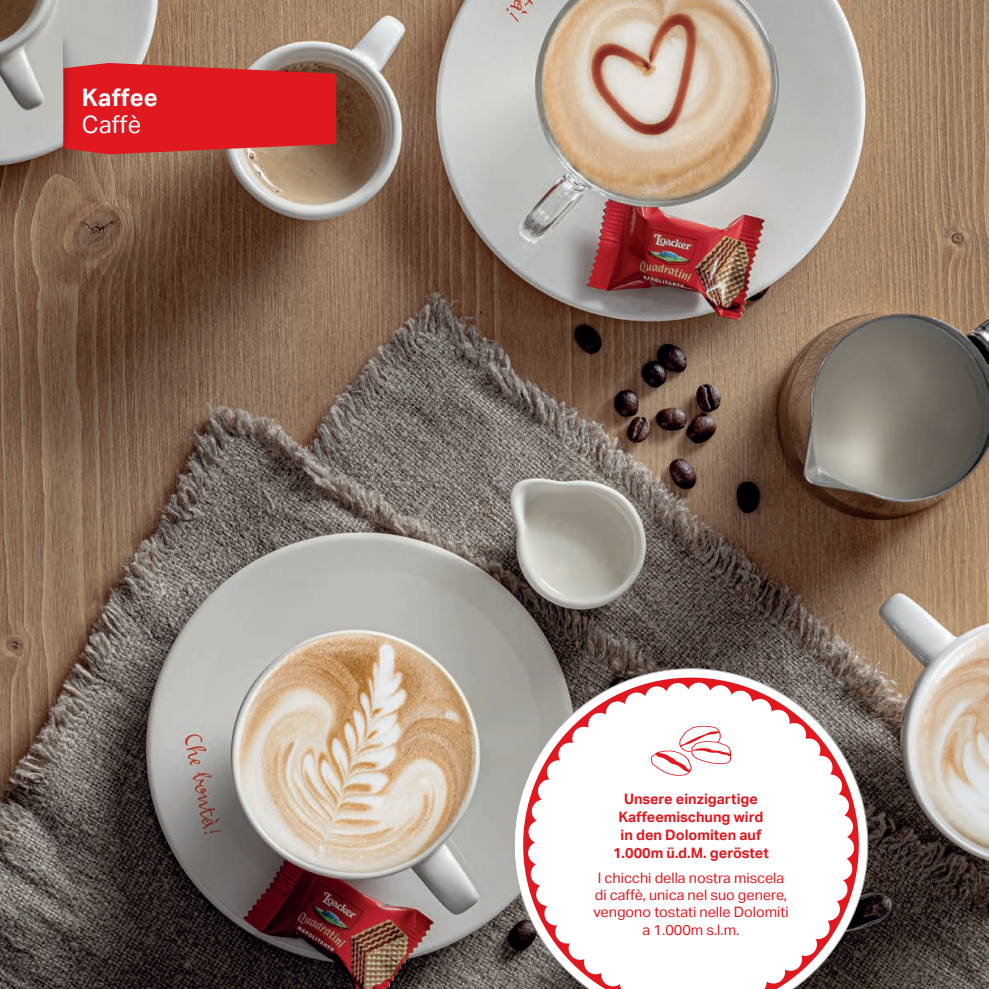
<style>
.page{position:relative;width:989px;height:989px;background:#fff}
.page>*{position:absolute;margin:0;border:0;box-sizing:border-box;transform-origin:0 0}
.t1{font:700 24.07px "Aktiv Grotesk";color:#fff}
.t2{font:24.07px "Aktiv Grotesk";color:#fff}
.t3{font:14.4px/17.3px "Aktiv Grotesk";color:#e01921;text-align:center}
.t4{font:700 14.4px/18px "Aktiv Grotesk";color:#e01921;text-align:center}
</style>
<div class="page">
<img style="left:0;top:0;width:989px;height:989px">
<img style="left:76px;top:36px;width:18px;height:145px">
<img style="left:63px;top:33px;width:13px;height:151px">
<svg style="left:63px;top:40px;width:273px;height:137px;background:#c44542"></svg>
<svg style="left:506px;top:661px;width:369px;height:328px;background:#6b635e"></svg>
<svg style="left:516px;top:670px;width:350px;height:319px"></svg>
<svg style="left:650px;top:725px;width:81px;height:50px"></svg>
<h1 class="t1" style="left:82px;top:84px;width:77px">Kaffee</h1>
<h1 class="t2" style="left:82px;top:110px;width:61px">Caffè</h1>
<p class="t4" style="left:613px;top:790px;width:157px">Unsere einzigartige<br>Kaffeemischung wird in den Dolomiten auf<br>1.000m ü.d.M. geröstet</p>
<p class="t3" style="left:593px;top:869px;width:197px">I chicchi della nostra miscela di caffè, unica nel suo genere, vengono tostati nelle Dolomiti a 1.000m s.l.m.</p>
</div>
